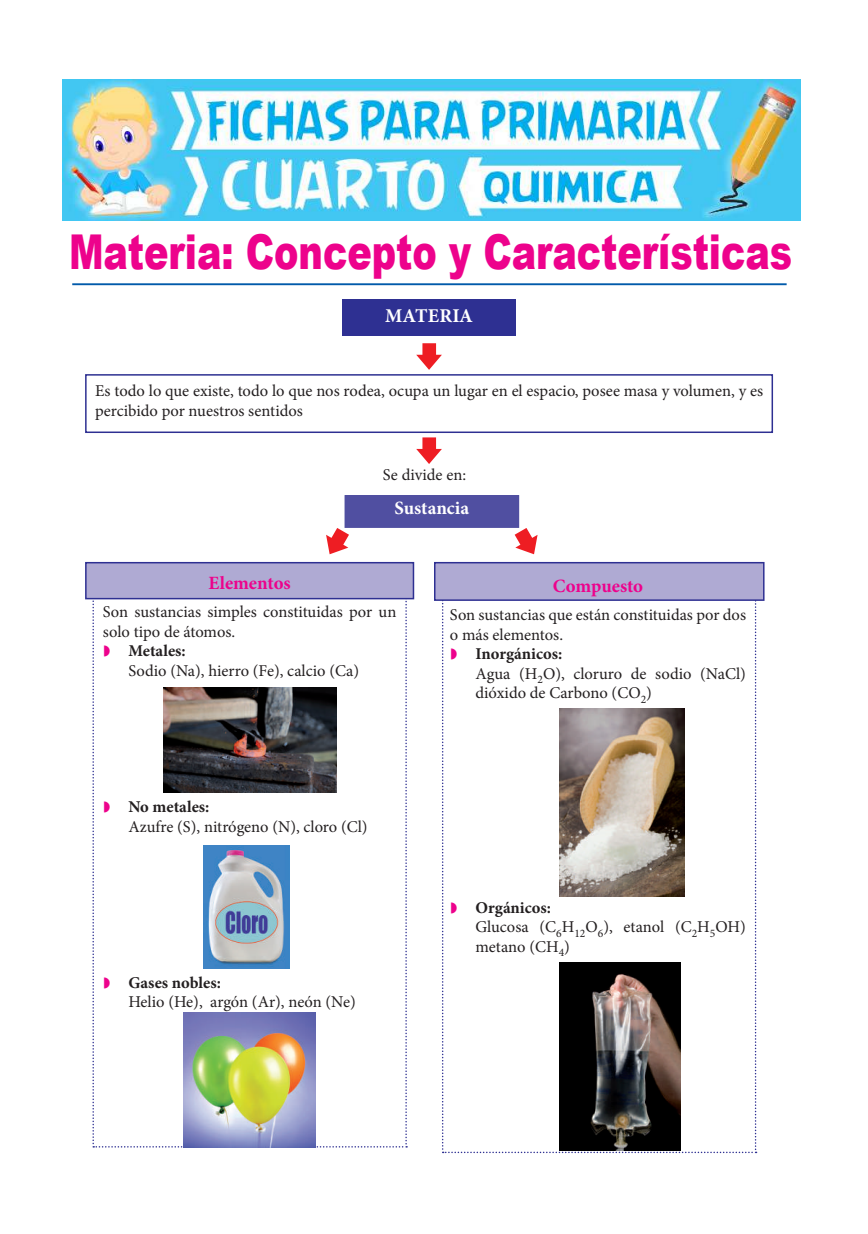
<style>
.page{position:relative;width:868px;height:1234px;background:#fff}
.page>*{position:absolute;margin:0;border:0;box-sizing:border-box;transform-origin:0 0}
.t1{font:900 48px "Arial";color:#ed028c;scale:.76 1}
.t2{font:700 19.5px "Minion Pro";letter-spacing:.01em;color:#fff}
.t3{font:700 18.75px "Minion Pro";letter-spacing:-.005em;color:#ed028c}
.t4{font:700 18.75px "Minion Pro";color:#fff}
.t5{font:16.5px/19.5px "Minion Pro";color:#231f20}
.t6{font:700 16.5px "Minion Pro";color:#231f20}
.s1{font-weight:700}
</style>
<div class="page">
<div style="left:85px;top:374px;width:688px;height:59px;border:2px solid #2e3092"></div>
<div style="left:342px;top:299px;width:173px;height:37px;background:#2e3092"></div>
<svg style="left:416px;top:343px;width:26px;height:27px"></svg>
<svg style="left:416px;top:437px;width:26px;height:27px"></svg>
<svg style="left:326px;top:528px;width:23px;height:26px"></svg>
<svg style="left:514px;top:528px;width:23px;height:26px"></svg>
<div style="left:345px;top:495px;width:173px;height:32px;background:#504fa1"></div>
<div style="left:344px;top:495px;width:175px;height:33px;border:2px solid #504fa1"></div>
<div style="left:85px;top:562px;width:329px;height:37px;background:#afaad3;border:2px solid #2e3092"></div>
<div style="left:434px;top:562px;width:330px;height:38px;background:#afaad3;border:2px solid #2e3092"></div>
<hr style="left:72px;top:283px;width:714px;height:2px;background:#015aaa">
<img style="left:63px;top:80px;width:737px;height:141px">
<svg style="left:92px;top:596px;width:315px;height:551px"></svg>
<svg style="left:442px;top:597px;width:314px;height:555px"></svg>
<h1 class="t1" style="left:69px;top:216px;width:952px">Materia: Concepto y Características</h1>
<p class="t2" style="left:385px;top:302px;width:89px">MATERIA</p>
<p class="t5" style="left:95px;top:381px;width:669px">Es todo lo que existe, todo lo que nos rodea, ocupa un lugar en el espacio, posee masa y volumen, y es percibido por nuestros sentidos</p>
<p class="t5" style="left:383px;top:465px;width:85px">Se divide en:</p>
<p class="t4" style="left:394px;top:495px;width:76px">Sustancia</p>
<p class="t3" style="left:208px;top:569px;width:84px">Elementos</p>
<p class="t5" style="left:103px;top:602px;width:295px">Son sustancias simples constituidas por un solo tipo de átomos.</p>
<p class="t6" style="left:128px;top:639px;width:59px">Metales:</p>
<p class="t5" style="left:128px;top:660px;width:232px">Sodio (Na), hierro (Fe), calcio (Ca)</p>
<p class="t6" style="left:128px;top:795px;width:83px">No metales:</p>
<p class="t5" style="left:128px;top:816px;width:241px">Azufre (S), nitrógeno (N), cloro (Cl)</p>
<p class="t6" style="left:128px;top:970px;width:94px">Gases nobles:</p>
<p class="t5" style="left:128px;top:992px;width:229px">Helio (He), argón (Ar), neón (Ne)</p>
<p class="t3" style="left:552px;top:572px;width:92px">Compuesto</p>
<p class="t5" style="left:450px;top:605px;width:297px">Son sustancias que están constituidas por dos o más elementos.</p>
<p class="t5" style="left:475px;top:644px;width:272px"><span class="s1">Inorgánicos:<br></span>Agua (H<sub>2</sub>O), cloruro de sodio (NaCl) dióxido de Carbono (CO<sub>2</sub>)</p>
<p class="t5" style="left:475px;top:897px;width:272px"><span class="s1">Orgánicos:<br></span>Glucosa (C<sub>6</sub>H<sub>12</sub>O<sub>6</sub>), etanol (C<sub>2</sub>H<sub>5</sub>OH) metano (CH<sub>4</sub>)</p>
</div>
